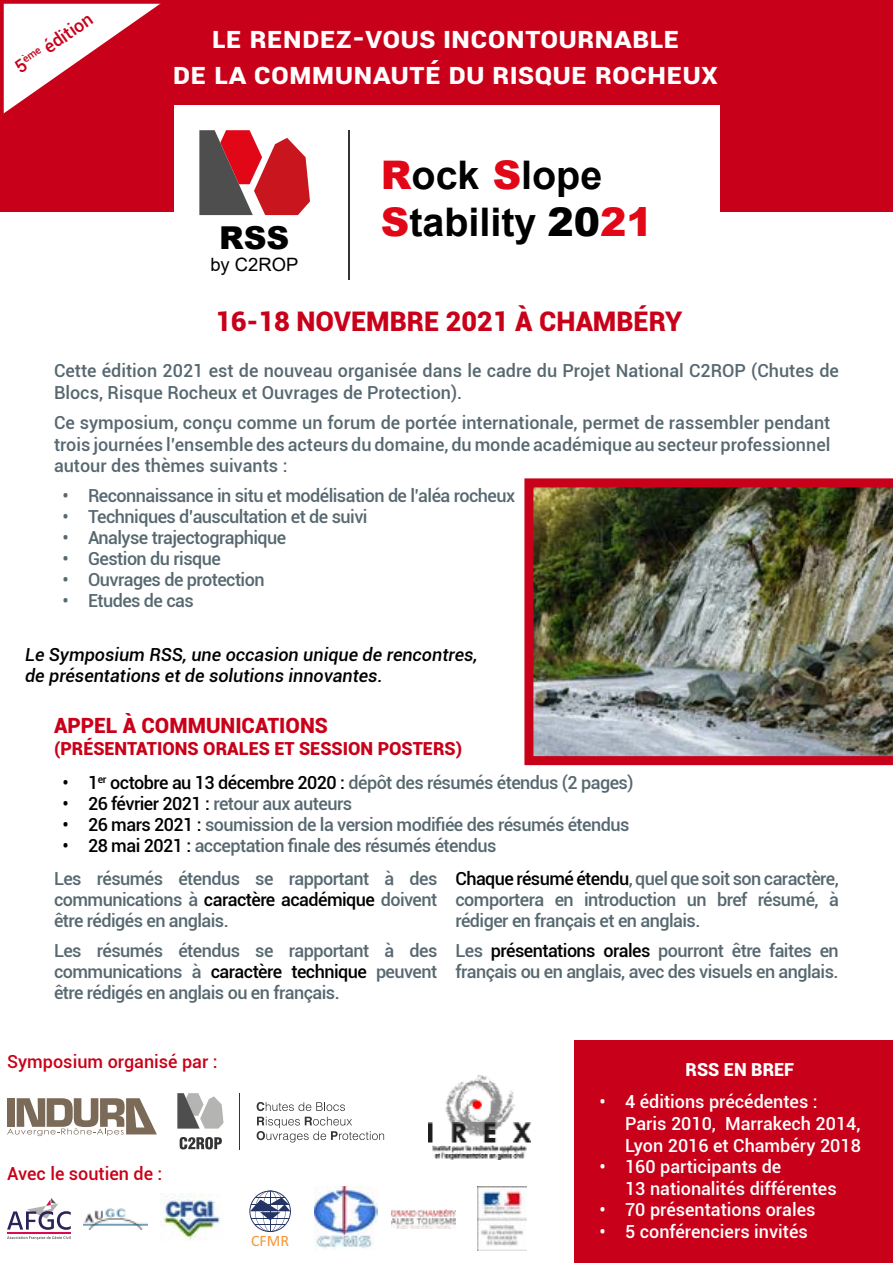
<style>
.page{position:relative;width:893px;height:1263px;background:#fff}
.page>*{position:absolute;margin:0;border:0;box-sizing:border-box;transform-origin:0 0}
.t1{font:700 39.45px/47.2px "Arial";color:#000}
.t2{font:900 31.5px "Arial";color:#000}
.t3{font:700 30px/36px "Roboto";color:#fff;text-align:center}
.t4{font:900 27px "Roboto";color:#c90019}
.t5{font:900 21px "Roboto";color:#c90019}
.t6{font:18.45px "Arial";color:#000}
.t7{font:500 18px/21px "Roboto";letter-spacing:-.03em;color:#576870;text-align:justify}
.t8{font:500 18px/21.6px "Roboto";color:#fff}
.t9{font:500 18px/21.6px "Roboto";color:#576870}
.t10{font:italic 500 18px/21.6px "Roboto";color:#000}
.t11{font:500 18px "Roboto";color:#c90019}
.t12{font:900 18px "Roboto";color:#c90019}
.t13{font:900 18px "Roboto";color:#fff}
.t14{font:15.9px "Calibri";color:#f49638}
.s1{font-weight:900;color:#e20717}
.s2{font-weight:900}
.s3{color:#000}
</style>
<div class="page">
<div style="left:0;top:0;width:893px;height:212px;background:#c90019"></div>
<svg style="left:7px;top:1098px;width:150px;height:38px"></svg>
<svg style="left:177px;top:1093px;width:47px;height:35px"></svg>
<svg style="left:180px;top:1137px;width:42px;height:12px"></svg>
<svg style="left:257px;top:1102px;width:88px;height:9px"></svg>
<svg style="left:257px;top:1117px;width:127px;height:25px"></svg>
<hr style="left:240px;top:1093px;width:1px;height:56px;background:#343434">
<img style="left:428px;top:1075px;width:103px;height:84px">
<svg style="left:7px;top:1236px;width:64px;height:4px"></svg>
<hr style="left:7px;top:1232px;width:64px;height:2px;background:#d60b52">
<svg style="left:7px;top:1198px;width:64px;height:32px"></svg>
<img style="left:84px;top:1208px;width:63px;height:21px">
<img style="left:160px;top:1193px;width:60px;height:47px">
<svg style="left:249px;top:1190px;width:42px;height:42px"></svg>
<img style="left:314px;top:1187px;width:64px;height:62px">
<img style="left:392px;top:1209px;width:63px;height:19px">
<svg style="left:4px;top:4px;width:159px;height:112px"></svg>
<svg style="left:0;top:4px;width:4px;height:115px"></svg>
<svg style="left:0;top:0;width:174px;height:4px"></svg>
<div style="left:175px;top:105px;width:545px;height:185px;background:#fff"></div>
<svg style="left:199px;top:130px;width:111px;height:85px"></svg>
<hr style="left:348px;top:130px;width:2px;height:150px;background:#343434">
<div style="left:574px;top:1041px;width:319px;height:222px;background:#c90019"></div>
<img style="left:524px;top:478px;width:369px;height:287px">
<img style="left:478px;top:1187px;width:48px;height:64px">
<p class="t11" style="left:10px;top:58px;width:92px;rotate:-35deg">5<sup>ème</sup> édition</p>
<h3 class="t3" style="left:173px;top:18px;width:547px">le rendez-vous incontournable<br>de la communauté du risque rocheux</h3>
<h2 class="t2" style="left:219px;top:215px;width:72px">RSS</h2>
<p class="t6" style="left:210px;top:252px;width:89px">by C2ROP</p>
<h1 class="t1" style="left:381px;top:152px;width:273px"><span class="s1">R</span>ock <span class="s1">S</span>lope<br><span class="s1">S</span>tability <span class="s2">20</span><span class="s1">21</span></h1>
<h3 class="t4" style="left:216px;top:302px;width:468px">16-18 NOVEMBRE 2021 À CHAMBÉRY</h3>
<p class="t9" style="left:54px;top:359px;width:786px">Cette édition 2021 est de nouveau organisée dans le cadre du Projet National C2ROP (Chutes de<br>Blocs, Risque Rocheux et Ouvrages de Protection).</p>
<p class="t7" style="left:54px;top:411px;width:778px;line-height:21.6px">Ce symposium, conçu comme un forum de portée internationale, permet de rassembler pendant trois journées l’ensemble des acteurs du domaine, du monde académique au secteur professionnel autour des thèmes suivants :</p>
<p class="t7" style="left:62px;top:484px;width:454px">• Reconnaissance in situ et modélisation de l’aléa rocheux</p>
<p class="t7" style="left:62px;top:505px;width:307px">• Techniques d’auscultation et de suivi</p>
<p class="t7" style="left:62px;top:526px;width:225px">• Analyse trajectographique</p>
<p class="t7" style="left:62px;top:547px;width:160px">• Gestion du risque</p>
<p class="t7" style="left:62px;top:568px;width:204px">• Ouvrages de protection</p>
<p class="t7" style="left:62px;top:589px;width:133px">• Etudes de cas</p>
<p class="t10" style="left:25px;top:643px;width:454px">Le Symposium RSS, une occasion unique de rencontres, de présentations et de solutions innovantes.</p>
<p class="t5" style="left:54px;top:711px;width:275px">APPEL À COMMUNICATIONS</p>
<p class="t12" style="left:54px;top:736px;width:410px">(PRÉSENTATIONS ORALES ET SESSION POSTERS)</p>
<p class="t7" style="left:63px;top:771px;width:572px"><span class="s3">• 1</span><sup>er</sup> <span class="s3">octobre au 13 décembre 2020 :</span> dépôt des résumés étendus (2 pages)</p>
<p class="t7" style="left:62px;top:792px;width:291px"><span class="s3">• 26 février 2021 :</span> retour aux auteurs</p>
<p class="t7" style="left:62px;top:813px;width:568px"><span class="s3">• 26 mars 2021 :</span> soumission de la version modifiée des résumés étendus</p>
<p class="t7" style="left:62px;top:834px;width:435px"><span class="s3">• 28 mai 2021 :</span> acceptation finale des résumés étendus</p>
<p class="t7" style="left:54px;top:867px;width:385px">Les résumés étendus se rapportant à des communications à <span class="s3">caractère académique</span> doivent être rédigés en anglais.</p>
<p class="t7" style="left:54px;top:939px;width:385px">Les résumés étendus se rapportant à des communications à <span class="s3">caractère technique</span> peuvent être rédigés en anglais ou en français.</p>
<p class="t7" style="left:455px;top:867px;width:385px"><span class="s3">Chaque résumé étendu</span>, quel que soit son caractère, comportera en introduction un bref résumé, à rédiger en français et en anglais.</p>
<p class="t7" style="left:455px;top:939px;width:385px">Les <span class="s3">présentations orales</span> pourront être faites en français ou en anglais, avec des visuels en anglais.</p>
<p class="t11" style="left:7px;top:1049px;width:212px">Symposium organisé par :</p>
<p class="t11" style="left:7px;top:1161px;width:157px">Avec le soutien de :</p>
<p class="t14" style="left:251px;top:1229px;width:40px">CFMR</p>
<p class="t13" style="left:686px;top:1057px;width:110px">RSS EN BREF</p>
<p class="t8" style="left:625px;top:1090px;width:237px;text-indent:-26px">• 4 éditions précédentes :<br>Paris 2010, Marrakech 2014,<br>Lyon 2016 et Chambéry 2018</p>
<p class="t8" style="left:625px;top:1155px;width:213px;text-indent:-26px">• 160 participants de<br>13 nationalités différentes</p>
<p class="t8" style="left:600px;top:1198px;width:217px">• 70 présentations orales</p>
<p class="t8" style="left:600px;top:1220px;width:210px">• 5 conférenciers invités</p>
</div>
